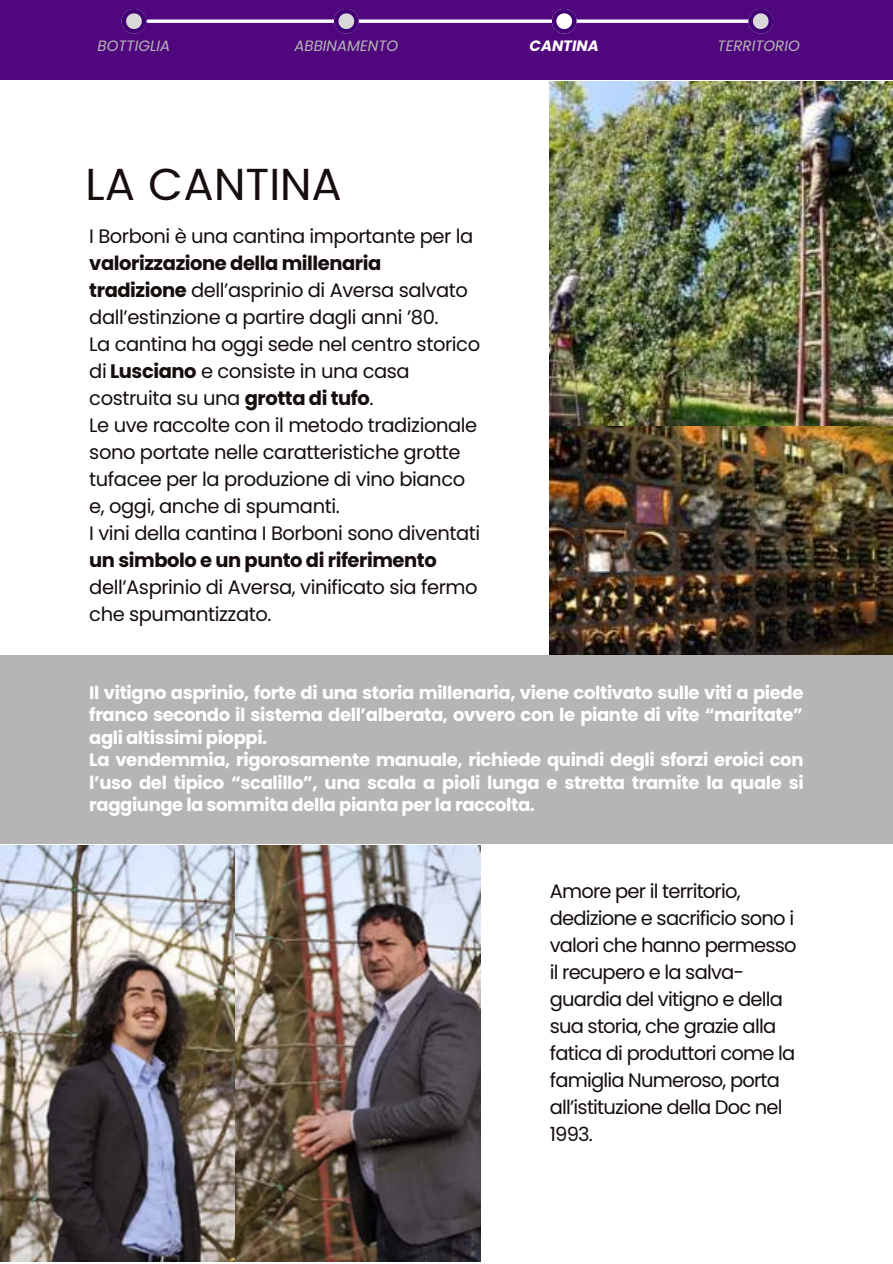
<style>
.page{position:relative;width:893px;height:1264px;background:#fff}
.page>*{position:absolute;margin:0;border:0;box-sizing:border-box;transform-origin:0 0}
.t1{font:45px "Poppins";letter-spacing:-.005em;color:#150e0d}
.t2{font:19.5px/27px "Poppins";letter-spacing:-.02em;color:#150e0d}
.t3{font:19.5px/27px "Poppins";letter-spacing:-.04em;color:#150e0d}
.t4{font:700 19.5px "Poppins";letter-spacing:-.02em;color:#150e0d}
.t5{font:700 18px/22.5px "Poppins";letter-spacing:-.02em;color:#fff}
.t6{font:italic 15px "Poppins";color:#b5b5b5}
.t7{font:italic 700 15px "Poppins";color:#fff}
.s1{font-weight:700}
</style>
<div class="page">
<img style="left:549px;top:82px;width:343px;height:573px">
<img style="left:0;top:845px;width:235px;height:416px">
<img style="left:235px;top:845px;width:245px;height:416px">
<div style="left:0;top:655px;width:892px;height:188px;background:#b5b5b5"></div>
<div style="left:0;top:0;width:892px;height:80px;background:#50077d"></div>
<svg style="left:122px;top:9px;width:24px;height:25px"></svg>
<svg style="left:148px;top:19px;width:600px;height:4px;background:#e3d7ea"></svg>
<svg style="left:334px;top:9px;width:25px;height:25px"></svg>
<svg style="left:552px;top:9px;width:24px;height:25px"></svg>
<svg style="left:748px;top:9px;width:25px;height:25px"></svg>
<p class="t6" style="left:98px;top:37px;width:74px">BOTTIGLIA</p>
<p class="t6" style="left:294px;top:37px;width:105px">ABBINAMENTO</p>
<p class="t7" style="left:529px;top:37px;width:71px">CANTINA</p>
<p class="t6" style="left:717px;top:37px;width:84px">TERRITORIO</p>
<h1 class="t1" style="left:85px;top:152px;width:258px">LA CANTINA</h1>
<p class="t2" style="left:89px;top:223px;width:385px">I Borboni è una cantina importante per la</p>
<p class="t2" style="left:89px;top:250px;width:392px"><span class="s1">valorizzazione della millenaria tradizione</span> dell’asprinio di Aversa salvato dall’estinzione a partire dagli anni ’80.<br>La cantina ha oggi sede nel centro storico di <span class="s1">Lusciano</span> e consiste in una casa costruita su una <span class="s1">grotta di tufo</span>.<br>Le uve raccolte con il metodo tradizionale sono portate nelle caratteristiche grotte tufacee per la produzione di vino bianco e, oggi, anche di spumanti.<br>I vini della cantina I Borboni sono diventati</p>
<p class="t4" style="left:89px;top:548px;width:349px">un simbolo e un punto di riferimento</p>
<p class="t2" style="left:89px;top:573px;width:390px">dell’Asprinio di Aversa, vinificato sia fermo che spumantizzato.</p>
<p class="t5" style="left:89px;top:681px;width:715px">Il vitigno asprinio, forte di una storia millenaria, viene coltivato sulle viti a piede franco secondo il sistema dell’alberata, ovvero con le piante di vite “maritate” agli altissimi pioppi.<br>La vendemmia, rigorosamente manuale, richiede quindi degli sforzi eroici con l’uso del tipico “scalillo”, una scala a pioli lunga e stretta tramite la quale si raggiunge la sommita della pianta per la raccolta.</p>
<p class="t3" style="left:549px;top:878px;width:248px">Amore per il territorio, dedizione e sacrificio sono i valori che hanno permesso il recupero e la salva&shy;guardia del vitigno e della sua storia, che grazie alla fatica di produttori come la famiglia Numeroso, porta all’istituzione della Doc nel<br>1993.</p>
</div>
